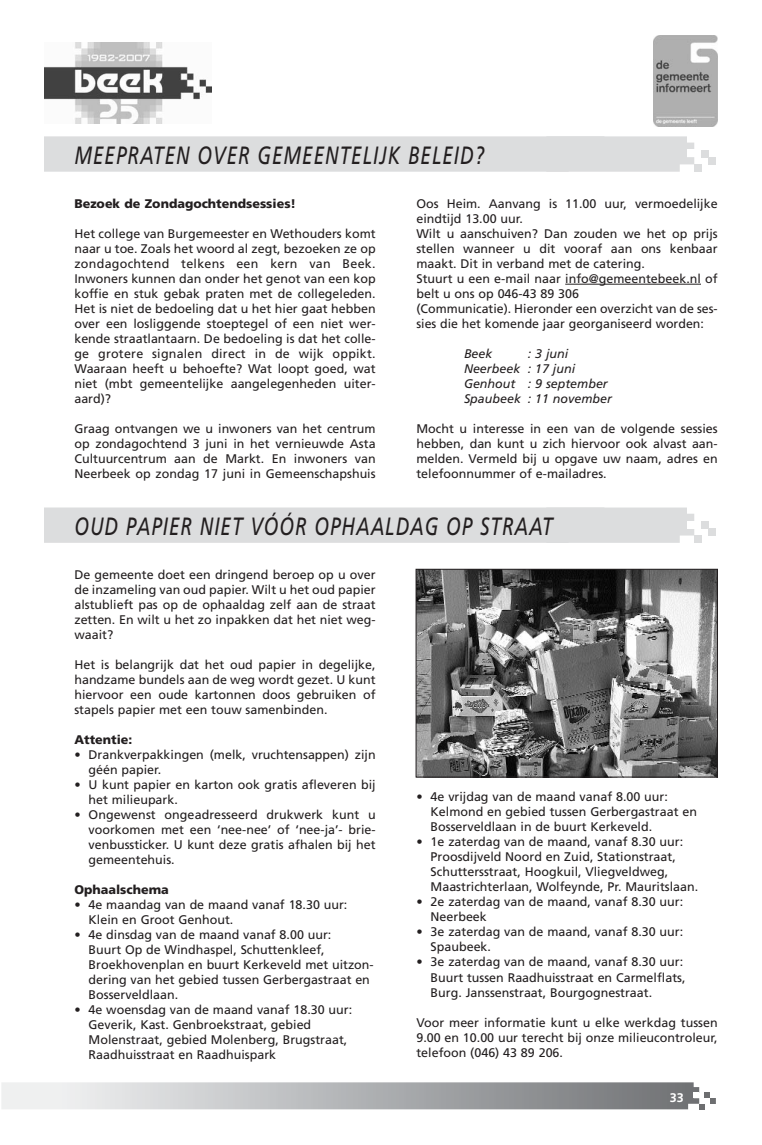
<style>
.page{position:relative;width:762px;height:1145px;background:#fff}
.page>*{position:absolute;margin:0;border:0;box-sizing:border-box;transform-origin:0 0}
.t1{font:italic 25px "Frutiger";letter-spacing:.055em;color:#231f20;scale:.75 1}
.t2{font:12.5px/15px "Frutiger";color:#231f20}
.t3{font:italic 12.5px/15px "Frutiger";color:#231f20}
.t4{font:900 12.5px "Frutiger";color:#231f20}
.t5{font:700 12.5px "Frutiger";color:#fff}
</style>
<div class="page">
<svg style="left:1px;top:1082px;width:715px;height:27px;background:#b5b7b9"></svg>
<div style="left:701px;top:150px;width:7px;height:7px;background:#dcddde"></div>
<div style="left:708px;top:157px;width:8px;height:7px;background:#dcddde"></div>
<div style="left:694px;top:164px;width:7px;height:8px;background:#dcddde"></div>
<div style="left:44px;top:136px;width:650px;height:36px;background:#dcddde"></div>
<hr style="left:565px;top:284px;width:136px;height:1px;background:#231f20">
<div style="left:701px;top:521px;width:7px;height:7px;background:#dcddde"></div>
<div style="left:708px;top:528px;width:8px;height:7px;background:#dcddde"></div>
<div style="left:694px;top:535px;width:7px;height:8px;background:#dcddde"></div>
<div style="left:44px;top:507px;width:650px;height:36px;background:#dcddde"></div>
<img style="left:44px;top:42px;width:168px;height:81px">
<img style="left:653px;top:35px;width:65px;height:91px">
<img style="left:418px;top:571px;width:298px;height:204px">
<div style="left:416px;top:569px;width:302px;height:208px;border:1px solid #231f20"></div>
<h1 class="t1" style="left:74px;top:145px;width:548px">MEEPRATEN OVER GEMEENTELIJK BELEID?</h1>
<p class="t4" style="left:74px;top:198px;width:223px">Bezoek de Zondagochtendsessies!</p>
<p class="t2" style="left:74px;top:227px;width:303px;text-align:justify">Het college van Burgemeester en Wethouders komt naar u toe. Zoals het woord al zegt, bezoeken ze op zondagochtend telkens een kern van Beek.<br>Inwoners kunnen dan onder het genot van een kop koffie en stuk gebak praten met de collegeleden.<br>Het is niet de bedoeling dat u het hier gaat hebben over een losliggende stoeptegel of een niet wer&shy;kende straatlantaarn. De bedoeling is dat het colle&shy;ge grotere signalen direct in de wijk oppikt.<br>Waaraan heeft u behoefte? Wat loopt goed, wat niet (mbt gemeentelijke aangelegenheden uiter&shy;aard)?</p>
<p class="t2" style="left:74px;top:422px;width:303px;text-align:justify">Graag ontvangen we u inwoners van het centrum op zondagochtend 3 juni in het vernieuwde Asta Cultuurcentrum aan de Markt. En inwoners van Neerbeek op zondag 17 juni in Gemeenschapshuis</p>
<p class="t2" style="left:416px;top:197px;width:303px">Oos Heim. Aanvang is 11.00 uur, vermoedelijke eindtijd 13.00 uur.<br>Wilt u aanschuiven? Dan zouden we het op prijs stellen wanneer u dit vooraf aan ons kenbaar maakt. Dit in verband met de catering.<br>Stuurt u een e-mail naar info@gemeentebeek.nl of belt u ons op 046-43 89 306<br>(Communicatie). Hieronder een overzicht van de ses&shy;sies die het komende jaar georganiseerd worden:</p>
<p class="t3" style="left:464px;top:347px;width:30px">Beek</p>
<p class="t3" style="left:464px;top:347px;width:149px;text-indent:64px">: 3 juni<br>Neerbeek : 17 juni<br>Genhout : 9 september<br>Spaubeek : 11 november</p>
<p class="t2" style="left:416px;top:422px;width:303px;text-align:justify">Mocht u interesse in een van de volgende sessies hebben, dan kunt u zich hiervoor ook alvast aan&shy;melden. Vermeld bij u opgave uw naam, adres en telefoonnummer of e-mailadres.</p>
<h1 class="t1" style="left:74px;top:516px;width:639px">OUD PAPIER NIET VÓÓR OPHAALDAG OP STRAAT</h1>
<p class="t2" style="left:74px;top:568px;width:303px;text-align:justify">De gemeente doet een dringend beroep op u over de inzameling van oud papier. Wilt u het oud papier alstublieft pas op de ophaaldag zelf aan de straat zetten. En wilt u het zo inpakken dat het niet weg&shy;waait?</p>
<p class="t2" style="left:74px;top:658px;width:303px;text-align:justify">Het is belangrijk dat het oud papier in degelijke, handzame bundels aan de weg wordt gezet. U kunt hiervoor een oude kartonnen doos gebruiken of stapels papier met een touw samenbinden.</p>
<p class="t4" style="left:74px;top:734px;width:59px">Attentie:</p>
<p class="t2" style="left:89px;top:748px;width:289px;text-indent:-14px">• Drankverpakkingen (melk, vruchtensappen) zijn géén papier.</p>
<p class="t2" style="left:89px;top:778px;width:289px;text-indent:-14px">• U kunt papier en karton ook gratis afleveren bij het milieupark.</p>
<p class="t2" style="left:89px;top:808px;width:289px;text-align:justify;text-indent:-14px">• Ongewenst ongeadresseerd drukwerk kunt u voorkomen met een ‘nee-nee’ of ‘nee-ja’- brie&shy;venbussticker. U kunt deze gratis afhalen bij het gemeentehuis.</p>
<p class="t4" style="left:74px;top:884px;width:96px">Ophaalschema</p>
<p class="t2" style="left:89px;top:898px;width:260px;text-indent:-14px">• 4e maandag van de maand vanaf 18.30 uur:<br>Klein en Groot Genhout.</p>
<p class="t2" style="left:89px;top:928px;width:287px;text-indent:-14px">• 4e dinsdag van de maand vanaf 8.00 uur:<br>Buurt Op de Windhaspel, Schuttenkleef, Broekhovenplan en buurt Kerkeveld met uitzon&shy;dering van het gebied tussen Gerbergastraat en Bosserveldlaan.</p>
<p class="t2" style="left:89px;top:1003px;width:265px;text-indent:-14px">• 4e woensdag van de maand vanaf 18.30 uur:<br>Geverik, Kast. Genbroekstraat, gebied Molenstraat, gebied Molenberg, Brugstraat, Raadhuisstraat en Raadhuispark</p>
<p class="t2" style="left:431px;top:790px;width:268px;text-indent:-14px">• 4e vrijdag van de maand vanaf 8.00 uur:<br>Kelmond en gebied tussen Gerbergastraat en<br>Bosserveldlaan in de buurt Kerkeveld.</p>
<p class="t2" style="left:431px;top:835px;width:269px;text-indent:-14px">• 1e zaterdag van de maand, vanaf 8.30 uur:<br>Proosdijveld Noord en Zuid, Stationstraat, Schuttersstraat, Hoogkuil, Vliegveldweg, Maastrichterlaan, Wolfeynde, Pr. Mauritslaan.</p>
<p class="t2" style="left:431px;top:895px;width:254px;text-indent:-14px">• 2e zaterdag van de maand, vanaf 8.30 uur:<br>Neerbeek</p>
<p class="t2" style="left:431px;top:925px;width:254px;text-indent:-14px">• 3e zaterdag van de maand, vanaf 8.30 uur:<br>Spaubeek.</p>
<p class="t2" style="left:431px;top:955px;width:256px;text-indent:-14px">• 3e zaterdag van de maand, vanaf 8.30 uur:<br>Buurt tussen Raadhuisstraat en Carmelflats,<br>Burg. Janssenstraat, Bourgognestraat.</p>
<p class="t2" style="left:416px;top:1015px;width:303px;text-align:justify">Voor meer informatie kunt u elke werkdag tussen 9.00 en 10.00 uur terecht bij onze milieucontroleur, telefoon (046) 43 89 206.</p>
<p class="t5" style="left:670px;top:1092px;width:15px">33</p>
</div>
